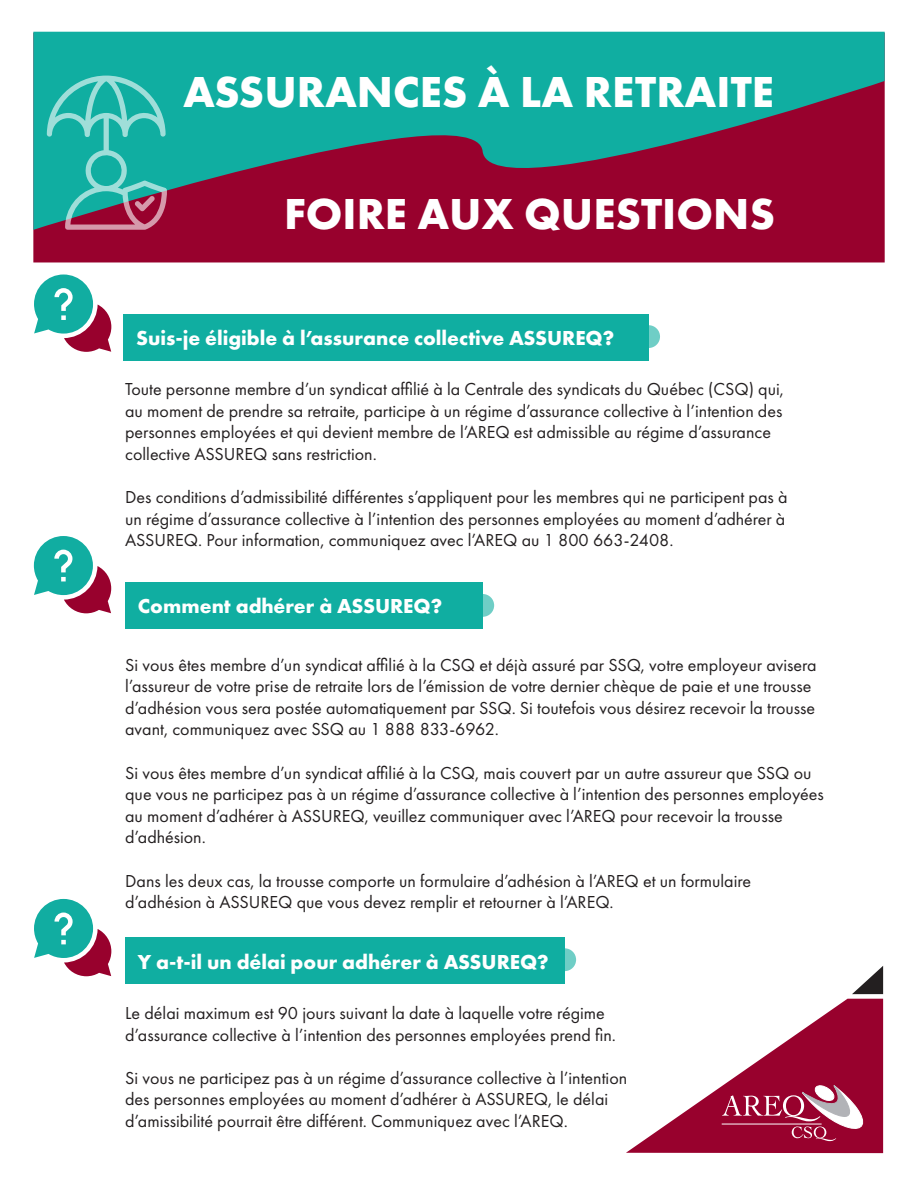
<style>
.page{position:relative;width:918px;height:1188px;background:#fff}
.page>*{position:absolute;margin:0;border:0;box-sizing:border-box;transform-origin:0 0}
.t1{font:700 45px "Futura PT";color:#fff}
.t2{font:700 21px "Futura PT";color:#fff}
.t3{font:18px/21.6px "Futura PT";color:#231f20}
</style>
<div class="page">
<div style="left:123px;top:314px;width:526px;height:46px;background:#10aea1"></div>
<svg style="left:637px;top:325px;width:23px;height:23px"></svg>
<div style="left:33px;top:230px;width:852px;height:32px;background:#98012d"></div>
<svg style="left:33px;top:32px;width:852px;height:198px;background:#486671"></svg>
<svg style="left:34px;top:275px;width:77px;height:77px"></svg>
<div style="left:125px;top:582px;width:358px;height:47px;background:#10aea1"></div>
<svg style="left:34px;top:536px;width:77px;height:77px"></svg>
<svg style="left:471px;top:594px;width:23px;height:23px"></svg>
<svg style="left:626px;top:966px;width:257px;height:187px"></svg>
<svg style="left:47px;top:76px;width:120px;height:154px;background:#41a6a1"></svg>
<div style="left:125px;top:938px;width:440px;height:46px;background:#10aea1"></div>
<svg style="left:34px;top:899px;width:77px;height:77px"></svg>
<svg style="left:553px;top:948px;width:23px;height:23px"></svg>
<h1 class="t1" style="left:183px;top:62px;width:592px">ASSURANCES À LA RETRAITE</h1>
<h1 class="t1" style="left:284px;top:185px;width:492px">FOIRE AUX QUESTIONS</h1>
<p class="t2" style="left:136px;top:325px;width:480px">Suis-je éligible à l’assurance collective ASSUREQ?</p>
<p class="t3" style="left:125px;top:378px;width:660px">Toute personne membre d’un syndicat affilié à la Centrale des syndicats du Québec (CSQ) qui, au moment de prendre sa retraite, participe à un régime d’assurance collective à l’intention des personnes employées et qui devient membre de l’AREQ est admissible au régime d’assurance collective ASSUREQ sans restriction.</p>
<p class="t3" style="left:125px;top:486px;width:664px;text-align:justify">Des conditions d’admissibilité différentes s’appliquent pour les membres qui ne participent pas à un régime d’assurance collective à l’intention des personnes employées au moment d’adhérer à ASSUREQ. Pour information, communiquez avec l’AREQ au 1 800 663-2408.</p>
<p class="t2" style="left:138px;top:593px;width:306px">Comment adhérer à ASSUREQ?</p>
<p class="t3" style="left:125px;top:654px;width:693px">Si vous êtes membre d’un syndicat affilié à la CSQ et déjà assuré par SSQ, votre employeur avisera l’assureur de votre prise de retraite lors de l’émission de votre dernier chèque de paie et une trousse d’adhésion vous sera postée automatiquement par SSQ. Si toutefois vous désirez recevoir la trousse avant, communiquez avec SSQ au 1 888 833-6962.</p>
<p class="t3" style="left:125px;top:762px;width:700px">Si vous êtes membre d’un syndicat affilié à la CSQ, mais couvert par un autre assureur que SSQ ou que vous ne participez pas à un régime d’assurance collective à l’intention des personnes employées au moment d’adhérer à ASSUREQ, veuillez communiquer avec l’AREQ pour recevoir la trousse d’adhésion.</p>
<p class="t3" style="left:125px;top:870px;width:627px">Dans les deux cas, la trousse comporte un formulaire d’adhésion à l’AREQ et un formulaire d’adhésion à ASSUREQ que vous devez remplir et retourner à l’AREQ.</p>
<p class="t2" style="left:138px;top:948px;width:412px">Y a-t-il un délai pour adhérer à ASSUREQ?</p>
<p class="t3" style="left:125px;top:1002px;width:492px">Le délai maximum est 90 jours suivant la date à laquelle votre régime d’assurance collective à l’intention des personnes employées prend fin.</p>
<p class="t3" style="left:125px;top:1067px;width:504px">Si vous ne participez pas à un régime d’assurance collective à l’intention des personnes employées au moment d’adhérer à ASSUREQ, le délai d’amissibilité pourrait être différent. Communiquez avec l’AREQ.</p>
</div>
